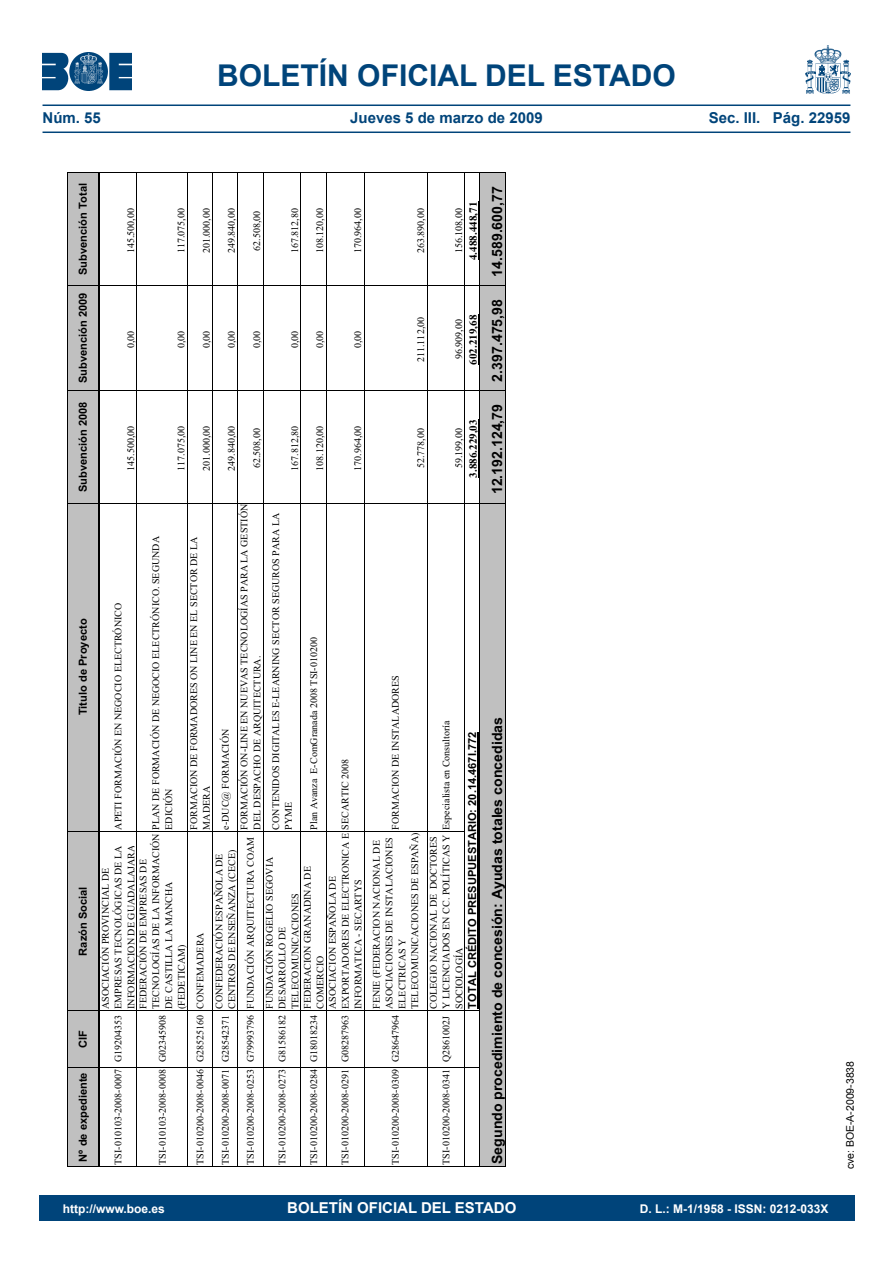
<style>
.page{position:relative;width:893px;height:1263px;background:#fff}
.page>*{position:absolute;margin:0;border:0;box-sizing:border-box;transform-origin:0 0}
.t1{font:700 30px "Arial";color:#00447a}
.t2{font:700 15px "Arial";color:#00447a}
.t3{font:700 15px "Arial";color:#fff}
.t4{font:700 14.1px "Arial";color:#000}
.t5{font:700 12px "Arial";color:#fff}
.t6{font:700 11.1px "Arial";color:#000}
.t7{font:700 11.1px "Times New Roman";color:#000}
.t8{font:10.5px "Arial";color:#000}
.t9{font:10.05px/12.8px "Times New Roman";color:#000}
</style>
<div class="page">
<img style="left:43px;top:53px;width:89px;height:37px">
<img style="left:805px;top:46px;width:45px;height:47px">
<hr style="left:43px;top:104px;width:807px;height:2px;background:#00447a">
<hr style="left:43px;top:132px;width:807px;height:1px;background:#00447a">
<div style="left:68px;top:173px;width:30px;height:993px;background:#c0c0c0"></div>
<hr style="left:67px;top:1166px;width:33px;height:1px;background:#000">
<hr style="left:68px;top:1067px;width:31px;height:1px;background:#000">
<hr style="left:68px;top:1010px;width:31px;height:1px;background:#000">
<hr style="left:68px;top:831px;width:31px;height:1px;background:#000">
<hr style="left:68px;top:503px;width:31px;height:1px;background:#000">
<hr style="left:68px;top:390px;width:31px;height:1px;background:#000">
<hr style="left:68px;top:285px;width:31px;height:1px;background:#000">
<hr style="left:68px;top:172px;width:32px;height:1px;background:#000">
<hr style="left:67px;top:172px;width:1px;height:994px;background:#000">
<hr style="left:98px;top:172px;width:1px;height:994px;background:#000">
<div style="left:480px;top:173px;width:26px;height:993px;background:#c0c0c0"></div>
<hr style="left:477px;top:732px;width:2px;height:276px;background:#000">
<hr style="left:478px;top:419px;width:1px;height:59px;background:#000">
<hr style="left:478px;top:314px;width:1px;height:51px;background:#000">
<hr style="left:478px;top:201px;width:1px;height:59px;background:#000">
<hr style="left:99px;top:1166px;width:407px;height:1px;background:#000">
<hr style="left:100px;top:1067px;width:380px;height:1px;background:#000">
<hr style="left:100px;top:1010px;width:380px;height:1px;background:#000">
<hr style="left:100px;top:831px;width:365px;height:1px;background:#000">
<hr style="left:100px;top:503px;width:406px;height:1px;background:#000">
<hr style="left:100px;top:390px;width:406px;height:1px;background:#000">
<hr style="left:100px;top:285px;width:406px;height:1px;background:#000">
<hr style="left:100px;top:172px;width:406px;height:1px;background:#000">
<hr style="left:99px;top:172px;width:1px;height:994px;background:#000">
<hr style="left:136px;top:172px;width:1px;height:994px;background:#000">
<hr style="left:187px;top:172px;width:1px;height:994px;background:#000">
<hr style="left:212px;top:172px;width:1px;height:994px;background:#000">
<hr style="left:237px;top:172px;width:1px;height:994px;background:#000">
<hr style="left:263px;top:172px;width:1px;height:994px;background:#000">
<hr style="left:300px;top:172px;width:1px;height:994px;background:#000">
<hr style="left:326px;top:172px;width:1px;height:994px;background:#000">
<hr style="left:364px;top:172px;width:1px;height:994px;background:#000">
<hr style="left:427px;top:172px;width:1px;height:994px;background:#000">
<hr style="left:464px;top:172px;width:1px;height:994px;background:#000">
<hr style="left:479px;top:172px;width:1px;height:994px;background:#000">
<hr style="left:505px;top:172px;width:1px;height:994px;background:#000">
<div style="left:39px;top:1195px;width:815px;height:25px;background:#00447a"></div>
<h1 class="t1" style="left:217px;top:55px;width:460px">BOLETÍN OFICIAL DEL ESTADO</h1>
<h2 class="t2" style="left:43px;top:108px;width:60px">Núm. 55</h2>
<h2 class="t2" style="left:350px;top:108px;width:194px">Jueves 5 de marzo de 2009</h2>
<h2 class="t2" style="left:709px;top:108px;width:143px">Sec. III. Pág. 22959</h2>
<p class="t6" style="left:76px;top:275px;width:94px;rotate:-90deg">Subvención Total</p>
<p class="t6" style="left:76px;top:383px;width:92px;rotate:-90deg">Subvención 2009</p>
<p class="t6" style="left:76px;top:492px;width:92px;rotate:-90deg">Subvención 2008</p>
<p class="t6" style="left:76px;top:715px;width:98px;rotate:-90deg">Titulo de Proyecto</p>
<p class="t6" style="left:76px;top:955px;width:71px;rotate:-90deg">Razón Social</p>
<p class="t6" style="left:76px;top:1048px;width:19px;rotate:-90deg">CIF</p>
<p class="t6" style="left:76px;top:1161px;width:91px;rotate:-90deg">Nº de expediente</p>
<p class="t9" style="left:124px;top:253px;width:47px;rotate:-90deg">145.500,00</p>
<p class="t9" style="left:124px;top:348px;width:19px;rotate:-90deg">0,00</p>
<p class="t9" style="left:175px;top:253px;width:47px;rotate:-90deg">117.075,00</p>
<p class="t9" style="left:200px;top:253px;width:47px;rotate:-90deg">201.000,00</p>
<p class="t9" style="left:225px;top:253px;width:47px;rotate:-90deg">249.840,00</p>
<p class="t9" style="left:250px;top:251px;width:42px;rotate:-90deg">62.508,00</p>
<p class="t9" style="left:288px;top:253px;width:47px;rotate:-90deg">167.812,80</p>
<p class="t9" style="left:313px;top:253px;width:47px;rotate:-90deg">108.120,00</p>
<p class="t9" style="left:351px;top:253px;width:47px;rotate:-90deg">170.964,00</p>
<p class="t9" style="left:175px;top:348px;width:19px;rotate:-90deg">0,00</p>
<p class="t9" style="left:200px;top:348px;width:19px;rotate:-90deg">0,00</p>
<p class="t9" style="left:225px;top:348px;width:19px;rotate:-90deg">0,00</p>
<p class="t9" style="left:250px;top:348px;width:19px;rotate:-90deg">0,00</p>
<p class="t9" style="left:288px;top:348px;width:19px;rotate:-90deg">0,00</p>
<p class="t9" style="left:313px;top:348px;width:19px;rotate:-90deg">0,00</p>
<p class="t9" style="left:351px;top:348px;width:19px;rotate:-90deg">0,00</p>
<p class="t9" style="left:414px;top:253px;width:47px;rotate:-90deg">263.890,00</p>
<p class="t9" style="left:414px;top:362px;width:47px;rotate:-90deg">211.112,00</p>
<p class="t7" style="left:465px;top:260px;width:60px;rotate:-90deg">4.488.448,71</p>
<p class="t9" style="left:452px;top:253px;width:47px;rotate:-90deg">156.108,00</p>
<p class="t7" style="left:465px;top:365px;width:51px;rotate:-90deg">602.219,68</p>
<p class="t9" style="left:452px;top:359px;width:42px;rotate:-90deg">96.909,00</p>
<p class="t9" style="left:124px;top:471px;width:47px;rotate:-90deg">145.500,00</p>
<p class="t9" style="left:175px;top:471px;width:47px;rotate:-90deg">117.075,00</p>
<p class="t9" style="left:200px;top:471px;width:47px;rotate:-90deg">201.000,00</p>
<p class="t9" style="left:225px;top:471px;width:47px;rotate:-90deg">249.840,00</p>
<p class="t9" style="left:250px;top:468px;width:42px;rotate:-90deg">62.508,00</p>
<p class="t9" style="left:288px;top:471px;width:47px;rotate:-90deg">167.812,80</p>
<p class="t9" style="left:313px;top:471px;width:47px;rotate:-90deg">108.120,00</p>
<p class="t9" style="left:351px;top:471px;width:47px;rotate:-90deg">170.964,00</p>
<p class="t9" style="left:414px;top:468px;width:42px;rotate:-90deg">52.778,00</p>
<p class="t7" style="left:465px;top:478px;width:60px;rotate:-90deg">3.886.229,03</p>
<p class="t9" style="left:452px;top:468px;width:42px;rotate:-90deg">59.199,00</p>
<p class="t9" style="left:238px;top:830px;width:327px;rotate:-90deg">FORMACIÓN ON-LINE EN NUEVAS TECNOLOGÍAS PARA LA GESTIÓN<br>DEL DESPACHO DE ARQUITECTURA.</p>
<p class="t9" style="left:269px;top:830px;width:318px;rotate:-90deg">CONTENIDOS DIGITALES E-LEARNING SECTOR SEGUROS PARA LA<br>PYME</p>
<p class="t9" style="left:137px;top:1009px;width:474px;rotate:-90deg">FEDERACIÓN DE EMPRESAS DE<br>TECNOLOGÍAS DE LA INFORMACIÓN PLAN DE FORMACIÓN DE NEGOCIO ELECTRÓNICO. SEGUNDA DE CASTILLA LA MANCHA<br>(FEDETICAM)</p>
<p class="t9" style="left:187px;top:830px;width:294px;rotate:-90deg">FORMACION DE FORMADORES ON LINE EN EL SECTOR DE LA<br>MADERA</p>
<p class="t9" style="left:112px;top:830px;width:228px;rotate:-90deg">APETI FORMACIÓN EN NEGOCIO ELECTRÓNICO</p>
<p class="t9" style="left:307px;top:830px;width:194px;rotate:-90deg">Plan Avanza E-ComGranada 2008 TSI-010200</p>
<p class="t9" style="left:219px;top:830px;width:103px;rotate:-90deg">e-DUC@ FORMACIÓN</p>
<p class="t9" style="left:326px;top:1009px;width:252px;rotate:-90deg">ASOCIACION ESPAÑOLA DE<br>EXPORTADORES DE ELECTRONICA E SECARTIC 2008<br>INFORMATICA - SECARTYS</p>
<p class="t9" style="left:162px;top:830px;width:43px;rotate:-90deg">EDICIÓN</p>
<p class="t9" style="left:244px;top:1165px;width:329px;rotate:-90deg">TSI-010200-2008-0253 G79993796 FUNDACIÓN ARQUITECTURA COAM</p>
<p class="t9" style="left:99px;top:1009px;width:165px;rotate:-90deg">ASOCIACIÓN PROVINCIAL DE<br>EMPRESAS TECNOLÓGICAS DE LA<br>INFORMACION DE GUADALAJARA</p>
<p class="t9" style="left:212px;top:1009px;width:161px;rotate:-90deg">CONFEDERACIÓN ESPAÑOLA DE<br>CENTROS DE ENSEÑANZA (CECE)</p>
<p class="t9" style="left:263px;top:1009px;width:154px;rotate:-90deg">FUNDACIÓN ROGELIO SEGOVIA<br>DESARROLLO DE<br>TELECOMUNICACIONES</p>
<p class="t9" style="left:301px;top:1009px;width:144px;rotate:-90deg">FEDERACION GRANADINA DE<br>COMERCIO</p>
<p class="t9" style="left:194px;top:1165px;width:234px;rotate:-90deg">TSI-010200-2008-0046 G28525160 CONFEMADERA</p>
<p class="t9" style="left:307px;top:1165px;width:151px;rotate:-90deg">TSI-010200-2008-0284 G18018234</p>
<p class="t9" style="left:276px;top:1165px;width:151px;rotate:-90deg">TSI-010200-2008-0273 G81586182</p>
<p class="t9" style="left:156px;top:1165px;width:151px;rotate:-90deg">TSI-010103-2008-0008 G02345908</p>
<p class="t9" style="left:339px;top:1165px;width:151px;rotate:-90deg">TSI-010200-2008-0291 G08287963</p>
<p class="t9" style="left:112px;top:1165px;width:151px;rotate:-90deg">TSI-010103-2008-0007 G19204353</p>
<p class="t9" style="left:219px;top:1165px;width:151px;rotate:-90deg">TSI-010200-2008-0071 G28542371</p>
<p class="t9" style="left:389px;top:830px;width:156px;rotate:-90deg">FORMACION DE INSTALADORES</p>
<p class="t9" style="left:370px;top:1009px;width:178px;rotate:-90deg">FENIE (FEDERACION NACIONAL DE<br>ASOCIACIONES DE INSTALACIONES<br>ELECTRICAS Y<br>TELECOMUNICACIONES DE ESPAÑA)</p>
<p class="t9" style="left:389px;top:1165px;width:151px;rotate:-90deg">TSI-010200-2008-0309 G28647964</p>
<p class="t9" style="left:440px;top:830px;width:111px;rotate:-90deg">Especialista en Consultoría</p>
<p class="t6" style="left:465px;top:1008px;width:278px;rotate:-90deg">TOTAL CRÉDITO PRESUPUESTARIO: 20.14.467I.772</p>
<p class="t9" style="left:427px;top:1009px;width:176px;rotate:-90deg">COLEGIO NACIONAL DE DOCTORES<br>Y LICENCIADOS EN CC. POLÍTICAS Y<br>SOCIOLOGÍA</p>
<p class="t9" style="left:440px;top:1165px;width:150px;rotate:-90deg">TSI-010200-2008-0341 Q2861002J</p>
<p class="t4" style="left:488px;top:277px;width:92px;rotate:-90deg">14.589.600,77</p>
<p class="t4" style="left:488px;top:381px;width:84px;rotate:-90deg">2.397.475,98</p>
<p class="t4" style="left:488px;top:494px;width:92px;rotate:-90deg">12.192.124,79</p>
<p class="t4" style="left:488px;top:1164px;width:448px;rotate:-90deg">Segundo procedimiento de concesión: Ayudas totales concedidas</p>
<p class="t5" style="left:63px;top:1201px;width:104px">http://www.boe.es</p>
<p class="t3" style="left:287px;top:1198px;width:231px">BOLETÍN OFICIAL DEL ESTADO</p>
<p class="t5" style="left:640px;top:1201px;width:190px">D. L.: M-1/1958 - ISSN: 0212-033X</p>
<p class="t8" style="left:843px;top:1169px;width:110px;rotate:-90deg">cve: BOE-A-2009-3838</p>
</div>
